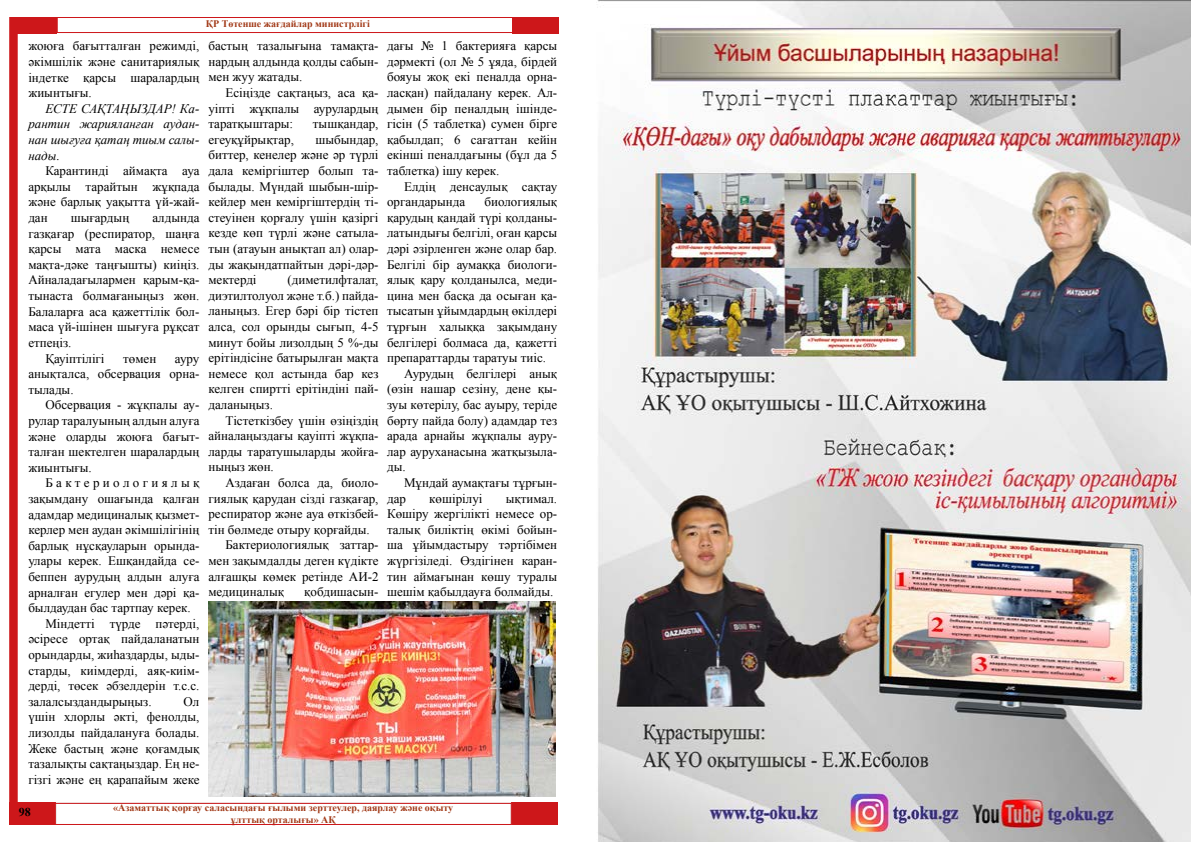
<style>
.page{position:relative;width:1191px;height:842px;background:#fff}
.page>*{position:absolute;margin:0;border:0;box-sizing:border-box;transform-origin:0 0}
.t1{font:13px/15.6px "Times New Roman";color:#000;text-align:justify}
.t2{font:italic 13px/15.6px "Times New Roman";color:#000;text-align:justify}
.t3{font:13px "Times New Roman";letter-spacing:.26em;color:#000}
.t4{font:700 12px "Times New Roman";color:#000}
.t5{font:700 10px/12px "Times New Roman";color:#a13816;text-align:center}
</style>
<div class="page">
<svg style="left:9px;top:17px;width:9px;height:786px;background:#cf2326"></svg>
<div style="left:11px;top:17px;width:46px;height:16px;background:#cd171a"></div>
<div style="left:512px;top:17px;width:46px;height:16px;background:#cd171a"></div>
<div style="left:57px;top:17px;width:456px;height:16px;border:1px solid #cd171a"></div>
<div style="left:9px;top:803px;width:47px;height:22px;background:#cd171a"></div>
<div style="left:511px;top:803px;width:46px;height:22px;background:#cd171a"></div>
<div style="left:55px;top:803px;width:457px;height:22px;border:1px solid #cd171a"></div>
<img style="left:208px;top:601px;width:348px;height:196px">
<img style="left:597px;top:0;width:594px;height:842px">
<p class="t5" style="left:206px;top:18px;width:165px">ҚР Төтенше жағдайлар министрлігі</p>
<p class="t1" style="left:28px;top:38px;width:173px">жоюға бағытталған режимді, әкімшілік және санитариялық індетке қарсы шаралардың жиынтығы.</p>
<p class="t2" style="left:28px;top:100px;width:173px;text-indent:17px">ЕСТЕ САҚТАҢЫЗДАР! Ка&shy;рантин жарияланған аудан&shy;нан шығуға қатаң тиым салы&shy;нады.</p>
<p class="t1" style="left:28px;top:163px;width:173px;text-indent:17px">Карантинді аймақта ауа арқылы тарайтын жұқпада және барлық уақытта үй-жай&shy;дан</p>
<p class="t1" style="left:71px;top:210px;width:60px">шығардың</p>
<p class="t1" style="left:152px;top:210px;width:49px">алдында</p>
<p class="t1" style="left:28px;top:225px;width:173px">газқағар (респиратор, шаңға</p>
<p class="t1" style="left:28px;top:241px;width:173px">қарсы мата маска немесе</p>
<p class="t1" style="left:28px;top:257px;width:173px">мақта-дәке таңғышты) киіңіз.</p>
<p class="t1" style="left:28px;top:272px;width:173px">Айналадағылармен қарым-қа-</p>
<p class="t1" style="left:28px;top:288px;width:173px">тынаста болмағаныңыз жөн.</p>
<p class="t1" style="left:28px;top:303px;width:173px">Балаларға аса қажеттілік бол-</p>
<p class="t1" style="left:28px;top:319px;width:173px">маса үй-ішінен шығуға рұқсат</p>
<p class="t1" style="left:28px;top:335px;width:45px">етпеңіз.</p>
<p class="t1" style="left:45px;top:350px;width:61px">Қауіптілігі</p>
<p class="t1" style="left:123px;top:350px;width:35px">төмен</p>
<p class="t1" style="left:28px;top:350px;width:173px;text-indent:147px">ауру анықталса, обсервация орна&shy;тылады.</p>
<p class="t1" style="left:28px;top:397px;width:173px;text-indent:17px">Обсервация - жұқпалы ау&shy;рулар таралуының алдын алуға және оларды жоюға бағыт&shy;талған шектелген шаралардың жиынтығы.</p>
<p class="t3" style="left:45px;top:474px;width:156px">Бактериологиялық</p>
<p class="t1" style="left:28px;top:491px;width:173px">зақымдану ошағында қалған</p>
<p class="t1" style="left:28px;top:506px;width:173px">адамдар медициналық қызмет-</p>
<p class="t1" style="left:28px;top:522px;width:173px">керлер мен аудан әкімшілігінің</p>
<p class="t1" style="left:28px;top:537px;width:173px">барлық нұсқауларын орында-</p>
<p class="t1" style="left:28px;top:553px;width:173px">улары керек. Ешқандайда се-</p>
<p class="t1" style="left:28px;top:569px;width:173px">беппен аурудың алдын алуға</p>
<p class="t1" style="left:28px;top:584px;width:173px">арналған егулер мен дәрі қа-</p>
<p class="t1" style="left:28px;top:600px;width:164px">былдаудан бас тартпау керек.</p>
<p class="t1" style="left:45px;top:615px;width:156px">Міндетті түрде пәтерді,</p>
<p class="t1" style="left:28px;top:631px;width:173px">әсіресе ортақ пайдаланатын</p>
<p class="t1" style="left:28px;top:647px;width:173px">орындарды, жиһаздарды, ыды-</p>
<p class="t1" style="left:28px;top:662px;width:173px">старды, киімдерді, аяқ-киім-</p>
<p class="t1" style="left:28px;top:678px;width:173px">дерді, төсек әбзелдерін т.с.с.</p>
<p class="t1" style="left:28px;top:693px;width:125px">залалсыздандырыңыз.</p>
<p class="t1" style="left:28px;top:693px;width:173px;text-indent:155px">Ол үшін хлорлы әкті, фенолды, лизолды пайдалануға болады.<br>Жеке бастың және қоғамдық тазалықты сақтаңыздар. Ең не&shy;гізгі және ең қарапайым жеке</p>
<p class="t1" style="left:208px;top:38px;width:172px">бастың тазалығына тамақта&shy;нардың алдында қолды сабын&shy;мен жуу жатады.</p>
<p class="t1" style="left:208px;top:85px;width:172px;text-indent:17px">Есіңізде сақтаңыз, аса қа&shy;уіпті жұқпалы аурулардың таратқыштары:</p>
<p class="t1" style="left:313px;top:116px;width:67px">тышқандар,</p>
<p class="t1" style="left:208px;top:131px;width:172px;text-indent:107px">шыбындар, биттер, кенелер және әр түрлі дала кеміргіштер болып та&shy;былады. Мүндай шыбын-шір&shy;кейлер мен кеміргіштердің ті&shy;стеуінен қорғалу үшін қазіргі кезде көп түрлі және сатыла&shy;тын (атауын анықтап ал) олар&shy;ды жақындатпайтын дәрі-дәр&shy;мектерді</p>
<p class="t1" style="left:208px;top:131px;width:87px">егеуқұйрықтар,</p>
<p class="t1" style="left:208px;top:272px;width:172px;text-indent:79px">(диметилфталат, диэтилтолуол және т.б.) пайда&shy;ланыңыз. Егер бәрі бір тістеп алса, сол орынды сығып, 4-5 минут бойы лизолдың 5 %-ды ерітіндісіне батырылған мақта немесе қол астында бар кез келген спиртті ерітіндіні пай&shy;даланыңыз.</p>
<p class="t1" style="left:208px;top:412px;width:172px;text-indent:17px">Тістеткізбеу үшін өзіңіздің айналаңыздағы қауіпті жұқпа&shy;ларды таратушыларды жойға&shy;ныңыз жөн.</p>
<p class="t1" style="left:225px;top:475px;width:155px">Аздаған болса да, биоло-</p>
<p class="t1" style="left:208px;top:490px;width:172px">гиялық қарудан сізді газқағар,</p>
<p class="t1" style="left:208px;top:506px;width:172px">респиратор және ауа өткізбей-</p>
<p class="t1" style="left:208px;top:521px;width:163px">тін бөлмеде отыру қорғайды.</p>
<p class="t1" style="left:225px;top:537px;width:155px">Бактериологиялық заттар-</p>
<p class="t1" style="left:208px;top:553px;width:172px">мен зақымдалды деген күдікте</p>
<p class="t1" style="left:208px;top:568px;width:172px">алғашқы көмек ретінде АИ-2</p>
<p class="t1" style="left:208px;top:584px;width:77px">медициналық</p>
<p class="t1" style="left:304px;top:584px;width:76px">қобдишасын-</p>
<p class="t1" style="left:387px;top:38px;width:172px">дағы № 1 бактерияға қарсы дәрмекті (ол № 5 ұяда, бірдей бояуы жоқ екі пеналда орна&shy;ласқан) пайдалану керек. Ал&shy;дымен бір пеналдың ішінде&shy;гісін (5 таблетка) сумен бірге қабылдап; 6 сағаттан кейін екінші пеналдағыны (бұл да 5 таблетка) ішу керек.</p>
<p class="t1" style="left:387px;top:178px;width:172px;text-indent:17px">Елдің денсаулық сақтау органдарында</p>
<p class="t1" style="left:484px;top:194px;width:74px">биологиялық</p>
<p class="t1" style="left:387px;top:209px;width:172px">қарудың қандай түрі қолданы-</p>
<p class="t1" style="left:387px;top:225px;width:172px">латындығы белгілі, оған қарсы</p>
<p class="t1" style="left:387px;top:241px;width:172px">дәрі әзірленген және олар бар.</p>
<p class="t1" style="left:387px;top:256px;width:172px">Белгілі бір аумаққа биологи-</p>
<p class="t1" style="left:387px;top:272px;width:172px">ялық қару қолданылса, меди-</p>
<p class="t1" style="left:387px;top:287px;width:172px">цина мен басқа да осыған қа-</p>
<p class="t1" style="left:387px;top:303px;width:172px">тысатын ұйымдардың өкілдері</p>
<p class="t1" style="left:387px;top:319px;width:172px">тұрғын халыққа зақымдану</p>
<p class="t1" style="left:387px;top:334px;width:172px">белгілері болмаса да, қажетті</p>
<p class="t1" style="left:387px;top:350px;width:160px">препараттарды таратуы тиіс.</p>
<p class="t1" style="left:404px;top:365px;width:155px">Аурудың белгілері анық</p>
<p class="t1" style="left:387px;top:381px;width:172px">(өзін нашар сезіну, дене қы-</p>
<p class="t1" style="left:387px;top:397px;width:172px">зуы көтерілу, бас ауыру, теріде</p>
<p class="t1" style="left:387px;top:412px;width:172px">бөрту пайда болу) адамдар тез</p>
<p class="t1" style="left:387px;top:428px;width:172px">арада арнайы жұқпалы ауру-</p>
<p class="t1" style="left:387px;top:443px;width:172px">лар ауруханасына жатқызыла-</p>
<p class="t1" style="left:387px;top:459px;width:20px">ды.</p>
<p class="t1" style="left:404px;top:475px;width:155px">Мұндай аумақтағы тұрғын-</p>
<p class="t1" style="left:387px;top:490px;width:20px">дар</p>
<p class="t1" style="left:429px;top:490px;width:55px">көшірілуі</p>
<p class="t1" style="left:387px;top:490px;width:172px;text-indent:119px">ықтимал.<br>Көшіру жергілікті немесе ор&shy;талық биліктің өкімі бойын&shy;ша ұйымдастыру тәртібімен жүргізіледі. Өздігінен каран&shy;тин аймағынан көшу туралы шешім қабылдауға болмайды.</p>
<p class="t4" style="left:19px;top:804px;width:13px">98</p>
<p class="t5" style="left:113px;top:801px;width:341px">«Азаматтық қорғау саласындағы ғылыми зерттеулер, даярлау және оқыту ұлттық орталығы» АҚ</p>
</div>
